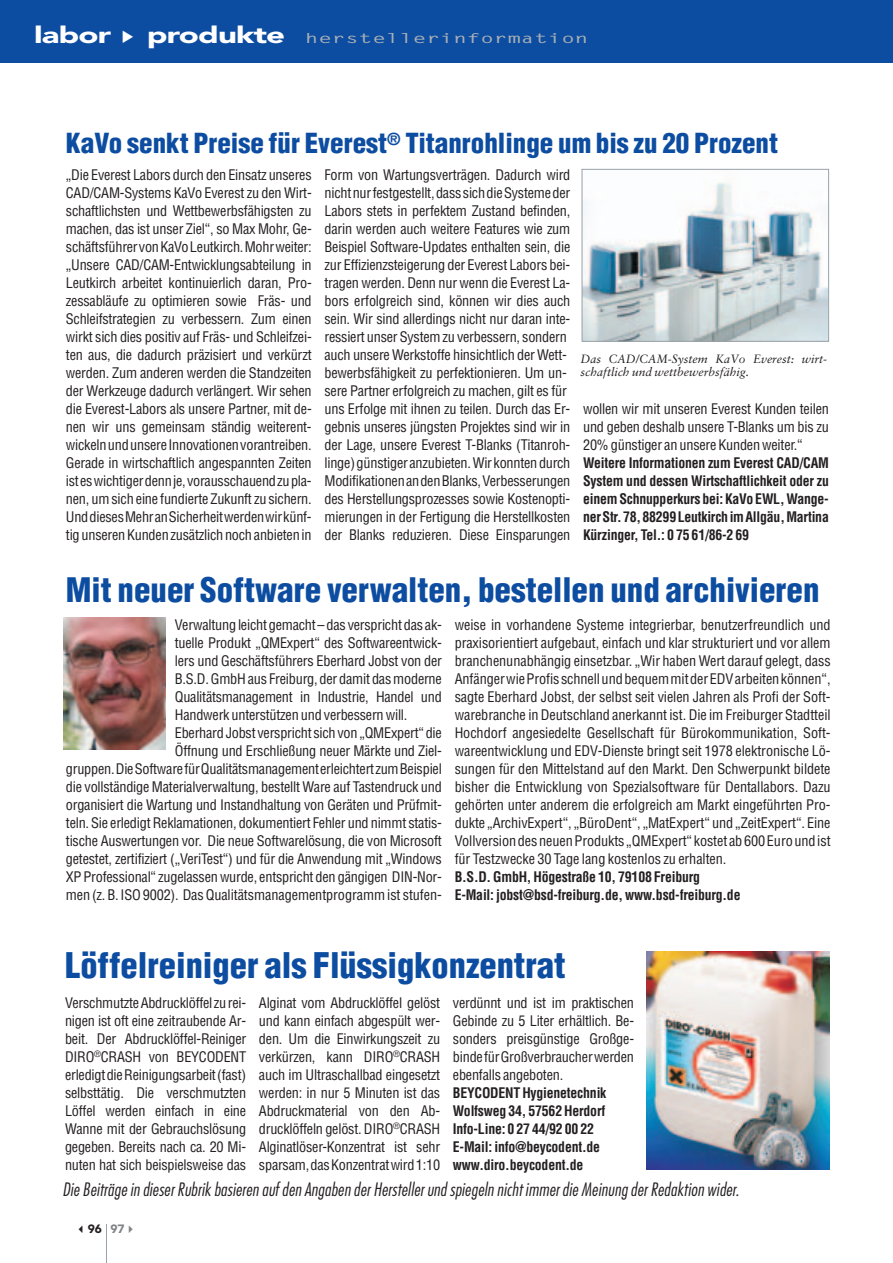
<style>
.page{position:relative;width:893px;height:1263px;background:#fff}
.page>*{position:absolute;margin:0;border:0;box-sizing:border-box;transform-origin:0 0}
.t1{font:900 condensed 34.5px "Helvetica";color:#0d4da1}
.t2{font:900 condensed 33px "Helvetica";color:#0d4da1}
.t3{font:900 condensed 27px "Helvetica";color:#0d4da1}
.t4{font:900 23.1px "Avenir";letter-spacing:-.025em;color:#fff;scale:1.43 1}
.t5{font:italic 300 condensed 18px "Futura";color:#231f20}
.t6{font:condensed 14.25px/18px "Helvetica";letter-spacing:-.015em;color:#231f20;text-align:justify}
.t7{font:700 condensed 14.25px/18px "Helvetica";letter-spacing:-.015em;color:#231f20}
.t8{font:700 13.5px "Letter Gothic";color:#a8b0b6;scale:1.67 1}
.t9{font:italic 12px/13.5px "Sabon";color:#231f20}
.t10{font:900 12px "Avenir";color:#231f20}
.s1{font-family:"Avenir";font-weight:900;font-size:23.1px;color:#fff}
.s2{color:#808285}
</style>
<div class="page">
<hr style="left:106px;top:1224px;width:1px;height:38px;background:#98a1a7">
<div style="left:1px;top:0;width:892px;height:63px;background:#0d4da1"></div>
<img style="left:584px;top:182px;width:243px;height:158px">
<div style="left:582px;top:169px;width:247px;height:173px;border:1px solid #98a1a7"></div>
<img style="left:64px;top:617px;width:102px;height:132px">
<img style="left:646px;top:952px;width:183px;height:218px">
<h3 class="t4" style="left:34px;top:25px;width:56px">labor</h3>
<p class="t8" style="left:147px;top:33px;width:266px"><span class="s1">produkte</span> herstellerinformation</p>
<h3 class="t3" style="left:66px;top:133px;width:714px">KaVo senkt Preise für Everest<sup>®</sup> Titanrohlinge um bis zu 20 Prozent</h3>
<p class="t6" style="left:66px;top:167px;width:247px">„Die Everest Labors durch den Einsatz unseres CAD/CAM-Systems KaVo Everest zu den Wirt&shy;schaftlichsten und Wettbewerbsfähigsten zu machen, das ist unser Ziel“, so Max Mohr, Ge&shy;schäftsführer von KaVo Leutkirch. Mohr weiter: „Unsere CAD/CAM-Entwicklungsabteilung in Leutkirch arbeitet kontinuierlich daran, Pro&shy;zessabläufe zu optimieren sowie Fräs- und Schleifstrategien zu verbessern. Zum einen wirkt sich dies positiv auf Fräs- und Schleifzei&shy;ten aus, die dadurch präzisiert und verkürzt werden. Zum anderen werden die Standzeiten der Werkzeuge dadurch verlängert. Wir sehen die Everest-Labors als unsere Partner, mit de&shy;nen wir uns gemeinsam ständig weiterent&shy;wickeln und unsere Innovationen vorantreiben.<br>Gerade in wirtschaftlich angespannten Zeiten ist es wichtiger denn je, vorausschauend zu pla&shy;nen, um sich eine fundierte Zukunft zu sichern.<br>Und dieses Mehr an Sicherheit werden wir künf&shy;tig unseren Kunden zusätzlich noch anbieten in</p>
<p class="t6" style="left:324px;top:167px;width:247px;text-align:left">Form von Wartungsverträgen. Dadurch wird nicht nur festgestellt, dass sich die Systeme der Labors stets in perfektem Zustand befinden, darin werden auch weitere Features wie zum Beispiel Software-Updates enthalten sein, die zur Effizienzsteigerung der Everest Labors bei&shy;tragen werden. Denn nur wenn die Everest La&shy;bors erfolgreich sind, können wir dies auch sein. Wir sind allerdings nicht nur daran inte&shy;ressiert unser System zu verbessern, sondern auch unsere Werkstoffe hinsichtlich der Wett&shy;bewerbsfähigkeit zu perfektionieren. Um un&shy;sere Partner erfolgreich zu machen, gilt es für uns Erfolge mit ihnen zu teilen. Durch das Er&shy;gebnis unseres jüngsten Projektes sind wir in der Lage, unsere Everest T-Blanks (Titanroh&shy;linge) günstiger anzubieten. Wir konnten durch Modifikationen an den Blanks, Verbesserungen des Herstellungsprozesses sowie Kostenopti&shy;mierungen in der Fertigung die Herstellkosten der Blanks reduzieren. Diese Einsparungen</p>
<p class="t9" style="left:580px;top:353px;width:248px">Das CAD/CAM-System KaVo Everest: wirt&shy;schaftlich und wettbewerbsfähig.</p>
<p class="t6" style="left:583px;top:401px;width:247px">wollen wir mit unseren Everest Kunden teilen und geben deshalb unsere T-Blanks um bis zu 20% günstiger an unsere Kunden weiter.“</p>
<p class="t7" style="left:583px;top:455px;width:247px;text-align:justify">Weitere Informationen zum Everest CAD/CAM System und dessen Wirtschaftlichkeit oder zu einem Schnupperkurs bei: KaVo EWL, Wange&shy;ner Str. 78, 88299 Leutkirch im Allgäu, Martina Kürzinger, Tel.: 0 75 61/86-2 69</p>
<h2 class="t2" style="left:66px;top:577px;width:755px">Mit neuer Software verwalten, bestellen und archivieren</h2>
<p class="t6" style="left:175px;top:617px;width:269px">Verwaltung leicht gemacht – das verspricht das ak-</p>
<p class="t6" style="left:175px;top:635px;width:269px">tuelle Produkt „QMExpert“ des Softwareentwick-</p>
<p class="t6" style="left:175px;top:653px;width:269px">lers und Geschäftsführers Eberhard Jobst von der</p>
<p class="t6" style="left:175px;top:671px;width:269px">B.S.D. GmbH aus Freiburg, der damit das moderne</p>
<p class="t6" style="left:175px;top:689px;width:269px">Qualitätsmanagement in Industrie, Handel und</p>
<p class="t6" style="left:175px;top:707px;width:234px">Handwerk unterstützen und verbessern will.</p>
<p class="t6" style="left:175px;top:725px;width:269px">Eberhard Jobst verspricht sich von „QMExpert“ die</p>
<p class="t6" style="left:175px;top:743px;width:269px">Öffnung und Erschließung neuer Märkte und Ziel-</p>
<p class="t6" style="left:66px;top:761px;width:377px">gruppen. Die Software für Qualitätsmanagement erleichtert zum Beispiel</p>
<p class="t6" style="left:66px;top:779px;width:377px">die vollständige Materialverwaltung, bestellt Ware auf Tastendruck und</p>
<p class="t6" style="left:66px;top:797px;width:377px">organisiert die Wartung und Instandhaltung von Geräten und Prüfmit-</p>
<p class="t6" style="left:66px;top:815px;width:377px">teln. Sie erledigt Reklamationen, dokumentiert Fehler und nimmt statis-</p>
<p class="t6" style="left:66px;top:833px;width:377px">tische Auswertungen vor. Die neue Softwarelösung, die von Microsoft</p>
<p class="t6" style="left:66px;top:851px;width:377px">getestet, zertifiziert („VeriTest“) und für die Anwendung mit „Windows</p>
<p class="t6" style="left:66px;top:869px;width:377px">XP Professional“ zugelassen wurde, entspricht den gängigen DIN-Nor-</p>
<p class="t6" style="left:66px;top:887px;width:377px">men (z. B. ISO 9002). Das Qualitätsmanagementprogramm ist stufen-</p>
<p class="t6" style="left:455px;top:617px;width:377px">weise in vorhandene Systeme integrierbar, benutzerfreundlich und praxisorientiert aufgebaut, einfach und klar strukturiert und vor allem branchenunabhängig einsetzbar. „Wir haben Wert darauf gelegt, dass Anfänger wie Profis schnell und bequem mit der EDV arbeiten können“, sagte Eberhard Jobst, der selbst seit vielen Jahren als Profi der Soft&shy;warebranche in Deutschland anerkannt ist. Die im Freiburger Stadtteil Hochdorf angesiedelte Gesellschaft für Bürokommunikation, Soft&shy;wareentwicklung und EDV-Dienste bringt seit 1978 elektronische Lö&shy;sungen für den Mittelstand auf den Markt. Den Schwerpunkt bildete bisher die Entwicklung von Spezialsoftware für Dentallabors. Dazu gehörten unter anderem die erfolgreich am Markt eingeführten Pro&shy;dukte „ArchivExpert“, „BüroDent“, „MatExpert“ und „ZeitExpert“. Eine Vollversion des neuen Produkts „QMExpert“ kostet ab 600 Euro und ist für Testzwecke 30 Tage lang kostenlos zu erhalten.</p>
<p class="t7" style="left:455px;top:869px;width:287px">B.S.D. GmbH, Högestraße 10, 79108 Freiburg<br>E-Mail: jobst@bsd-freiburg.de, www.bsd-freiburg.de</p>
<h1 class="t1" style="left:65px;top:952px;width:502px">Löffelreiniger als Flüssigkonzentrat</h1>
<p class="t6" style="left:65px;top:995px;width:183px">Verschmutzte Abdrucklöffel zu rei&shy;nigen ist oft eine zeitraubende Ar&shy;beit. Der Abdrucklöffel-Reiniger DIRO<sup>®</sup>CRASH von BEYCODENT erledigt die Reinigungsarbeit (fast) selbsttätig. Die verschmutzten Löffel werden einfach in eine Wanne mit der Gebrauchslösung gegeben. Bereits nach ca. 20 Mi&shy;nuten hat sich beispielsweise das</p>
<p class="t6" style="left:259px;top:995px;width:183px">Alginat vom Abdrucklöffel gelöst und kann einfach abgespült wer&shy;den. Um die Einwirkungszeit zu verkürzen, kann DIRO<sup>®</sup>CRASH auch im Ultraschallbad eingesetzt werden: in nur 5 Minuten ist das Abdruckmaterial von den Ab&shy;drucklöffeln gelöst. DIRO<sup>®</sup>CRASH Alginatlöser-Konzentrat ist sehr sparsam, das Konzentrat wird 1:10</p>
<p class="t6" style="left:453px;top:995px;width:183px">verdünnt und ist im praktischen Gebinde zu 5 Liter erhältlich. Be&shy;sonders preisgünstige Großge&shy;binde für Großverbraucher werden ebenfalls angeboten.</p>
<p class="t7" style="left:453px;top:1085px;width:155px">BEYCODENT Hygienetechnik<br>Wolfsweg 34, 57562 Herdorf<br>Info-Line: 0 27 44/92 00 22<br>E-Mail: info@beycodent.de www.diro.beycodent.de</p>
<p class="t5" style="left:63px;top:1181px;width:681px">Die Beiträge in dieserRubrik basieren auf den Angaben derHerstellerund spiegeln nichtimmerdie Meinung derRedaktion wider.</p>
<p class="t10" style="left:88px;top:1223px;width:38px">96 <span class="s2">97</span></p>
</div>
